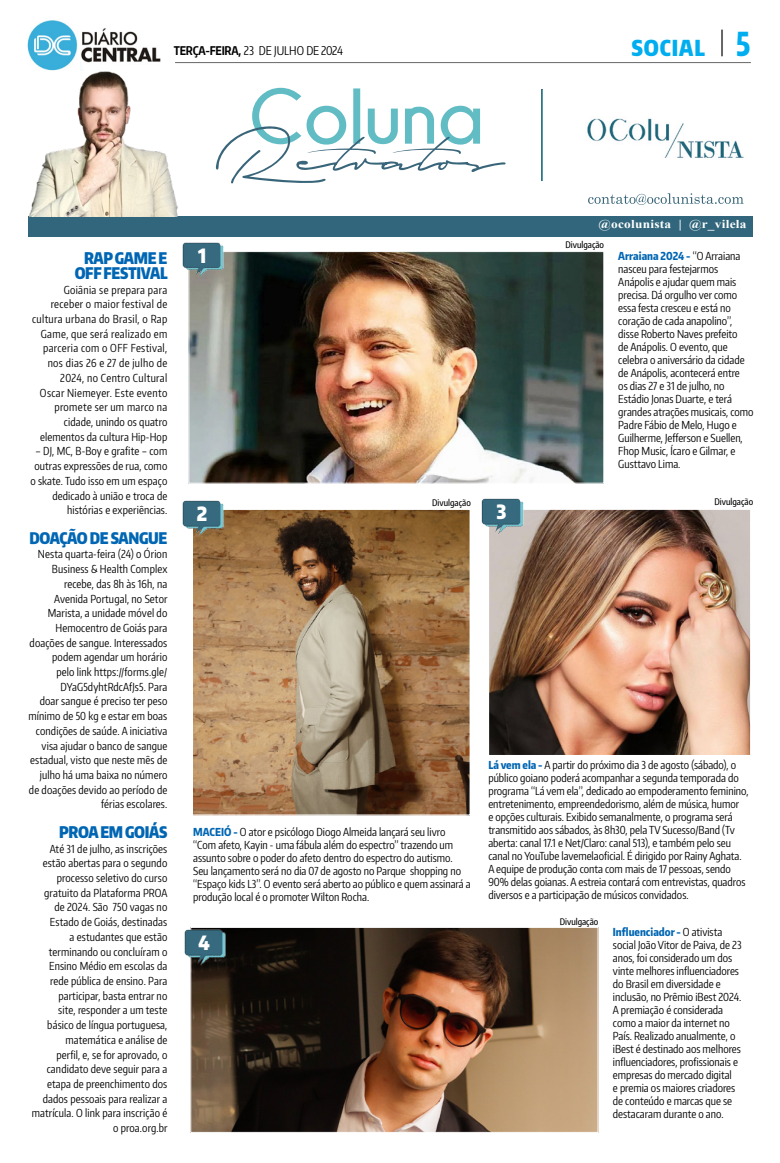
<style>
.page{position:relative;width:780px;height:1163px;background:#fff}
.page>*{position:absolute;margin:0;border:0;box-sizing:border-box;transform-origin:0 0}
.t1{font:900 22px "Encode Sans Compressed";letter-spacing:.04em;color:#00aeef}
.t2{font:900 19.7px "Encode Sans Narrow";color:#fff;scale:.87 1}
.t3{font:900 16px/14.7px "Encode Sans Compressed";letter-spacing:-.02em;color:#0066b3;text-align:center}
.t4{font:700 12px "Times New Roman";letter-spacing:.02em;color:#fff;scale:1.11 1}
.t5{font:700 12px "Encode Sans Compressed";letter-spacing:-.02em;color:#000}
.t6{font:12px "Encode Sans Compressed";letter-spacing:-.02em;color:#000}
.t7{font:11px/13px "Encode Sans Compressed";color:#000}
.t8{font:11px/14.7px "Encode Sans Compressed";letter-spacing:.035em;color:#000;text-align:right}
.t9{font:500 9px "Encode Sans Compressed";color:#000}
.s1{font-weight:400}
.s2{font-weight:800;font-size:33px}
.s3{font-weight:800;color:#0066b3}
</style>
<div class="page">
<hr style="left:175px;top:62px;width:575px;height:1px;background:#000">
<hr style="left:721px;top:30px;width:2px;height:26px;background:#000">
<img style="left:490px;top:511px;width:258px;height:242px">
<div style="left:487px;top:508px;width:264px;height:248px;border:2px solid #fff"></div>
<img style="left:190px;top:253px;width:412px;height:228px">
<div style="left:188px;top:251px;width:416px;height:232px;border:1px solid #fff"></div>
<img style="left:193px;top:510px;width:276px;height:303px">
<div style="left:191px;top:508px;width:280px;height:307px;border:1px solid #fff"></div>
<img style="left:192px;top:928px;width:404px;height:202px">
<div style="left:190px;top:926px;width:408px;height:206px;border:1px solid #fff"></div>
<img style="left:182px;top:242px;width:43px;height:38px">
<img style="left:182px;top:500px;width:43px;height:38px">
<img style="left:184px;top:926px;width:43px;height:41px">
<img style="left:481px;top:498px;width:43px;height:39px">
<img style="left:195px;top:87px;width:558px;height:130px">
<img style="left:541px;top:89px;width:2px;height:92px">
<div style="left:28px;top:217px;width:725px;height:20px;background:#31667c"></div>
<img style="left:28px;top:70px;width:160px;height:147px">
<img style="left:81px;top:28px;width:80px;height:35px">
<img style="left:27px;top:20px;width:52px;height:51px">
<p class="t5" style="left:174px;top:43px;width:118px">TERÇA-FEIRA, <span class="s1">23 de julho</span></p>
<p class="t6" style="left:306px;top:43px;width:38px">DE 2024</p>
<p class="t1" style="left:631px;top:33px;width:120px">SOCIAL <span class="s2">5</span></p>
<p class="t4" style="left:598px;top:215px;width:135px">@ocolunista | @r_vilela</p>
<p class="t3" style="left:75px;top:250px;width:94px">RAP GAME E<br>OFF FESTIVAL</p>
<p class="t8" style="left:32px;top:282px;width:137px">Goiânia se prepara para receber o maior festival de cultura urbana do Brasil, o Rap<br>Game, que será realizado em parceria com o OFF Festival, nos dias 26 e 27 de julho de<br>2024, no Centro Cultural<br>Oscar Niemeyer. Este evento promete ser um marco na cidade, unindo os quatro elementos da cultura Hip-Hop</p>
<p class="t7" style="left:30px;top:443px;width:138px;line-height:14.7px;text-align:right">– DJ, MC, B-Boy e grafite – com outras expressões de rua, como o skate. Tudo isso em um espaço dedicado à união e troca de histórias e experiências.</p>
<p class="t3" style="left:29px;top:530px;width:139px">DOAÇÃO DE SANGUE</p>
<p class="t7" style="left:29px;top:546px;width:140px;line-height:14.7px;text-align:right">Nesta quarta-feira (24) o Órion<br>Business &amp; Health Complex recebe, das 8h às 16h, na<br>Avenida Portugal, no Setor<br>Marista, a unidade móvel do<br>Hemocentro de Goiás para doações de sangue. Interessados podem agendar um horário<br>pelo link https://forms.gle/<br>DYaG5dyhtRdcAfJs5. Para<br>doar sangue é preciso ter peso mínimo de 50 kg e estar em boas condições de saúde. A iniciativa visa ajudar o banco de sangue estadual, visto que neste mês de julho há uma baixa no número de doações devido ao período de férias escolares.</p>
<p class="t3" style="left:59px;top:824px;width:110px">PROA EM GOIÁS</p>
<p class="t7" style="left:32px;top:840px;width:137px;line-height:14.7px;text-align:right">Até 31 de julho, as inscrições estão abertas para o segundo processo seletivo do curso gratuito da Plataforma PROA de 2024. São 750 vagas no<br>Estado de Goiás, destinadas<br>a estudantes que estão terminando ou concluíram o<br>Ensino Médio em escolas da rede pública de ensino. Para participar, basta entrar no<br>site, responder a um teste básico de língua portuguesa, matemática e análise de<br>perfil, e, se for aprovado, o candidato deve seguir para a etapa de preenchimento dos dados pessoais para realizar a matrícula. O link para inscrição é o proa.org.br</p>
<p class="t2" style="left:198px;top:242px;width:11px">1</p>
<p class="t2" style="left:197px;top:500px;width:14px">2</p>
<p class="t9" style="left:565px;top:239px;width:40px">Divulgação</p>
<p class="t7" style="left:618px;top:249px;width:137px"><span class="s3">Arraiana 2024 -</span> “O Arraiana nasceu para festejarmos<br>Anápolis e ajudar quem mais precisa. Dá orgulho ver como essa festa cresceu e está no coração de cada anapolino”, disse Roberto Naves prefeito<br>de Anápolis. O evento, que celebra o aniversário da cidade de Anápolis, acontecerá entre<br>os dias 27 e 31 de julho, no<br>Estádio Jonas Duarte, e terá grandes atrações musicais, como<br>Padre Fábio de Melo, Hugo e<br>Guilherme, Jefferson e Suellen,<br>Fhop Music, Ícaro e Gilmar, e<br>Gusttavo Lima.</p>
<p class="t9" style="left:432px;top:496px;width:40px">Divulgação</p>
<p class="t9" style="left:714px;top:495px;width:40px">Divulgação</p>
<p class="t2" style="left:496px;top:499px;width:13px">3</p>
<p class="t7" style="left:193px;top:825px;width:279px"><span class="s3">MACEIÓ -</span> O ator e psicólogo Diogo Almeida lançará seu livro “Com afeto, Kayin - uma fábula além do espectro” trazendo um assunto sobre o poder do afeto dentro do espectro do autismo.<br>Seu lançamento será no dia 07 de agosto no Parque shopping no “Espaço kids L3”. O evento será aberto ao público e quem assinará a produção local é o promoter Wilton Rocha.</p>
<p class="t2" style="left:198px;top:929px;width:15px">4</p>
<p class="t7" style="left:488px;top:758px;width:262px"><span class="s3">Lá vem ela -</span> A partir do próximo dia 3 de agosto (sábado), o público goiano poderá acompanhar a segunda temporada do programa “Lá vem ela”, dedicado ao empoderamento feminino, entretenimento, empreendedorismo, além de música, humor<br>e opções culturais. Exibido semanalmente, o programa será transmitido aos sábados, às 8h30, pela TV Sucesso/Band (Tv aberta: canal 17.1 e Net/Claro: canal 513), e também pelo seu canal no YouTube lavemelaoficial. É dirigido por Rainy Aghata.<br>A equipe de produção conta com mais de 17 pessoas, sendo 90% delas goianas. A estreia contará com entrevistas, quadros diversos e a participação de músicos convidados.</p>
<p class="t9" style="left:559px;top:915px;width:40px">Divulgação</p>
<p class="t7" style="left:613px;top:925px;width:130px"><span class="s3">Influenciador -</span> O ativista social João Vitor de Paiva, de 23 anos, foi considerado um dos vinte melhores influenciadores do Brasil em diversidade e inclusão, no Prêmio iBest 2024.<br>A premiação é considerada como a maior da internet no<br>País. Realizado anualmente, o iBest é destinado aos melhores influenciadores, profissionais e empresas do mercado digital<br>e premia os maiores criadores de conteúdo e marcas que se destacaram durante o ano.</p>
</div>
